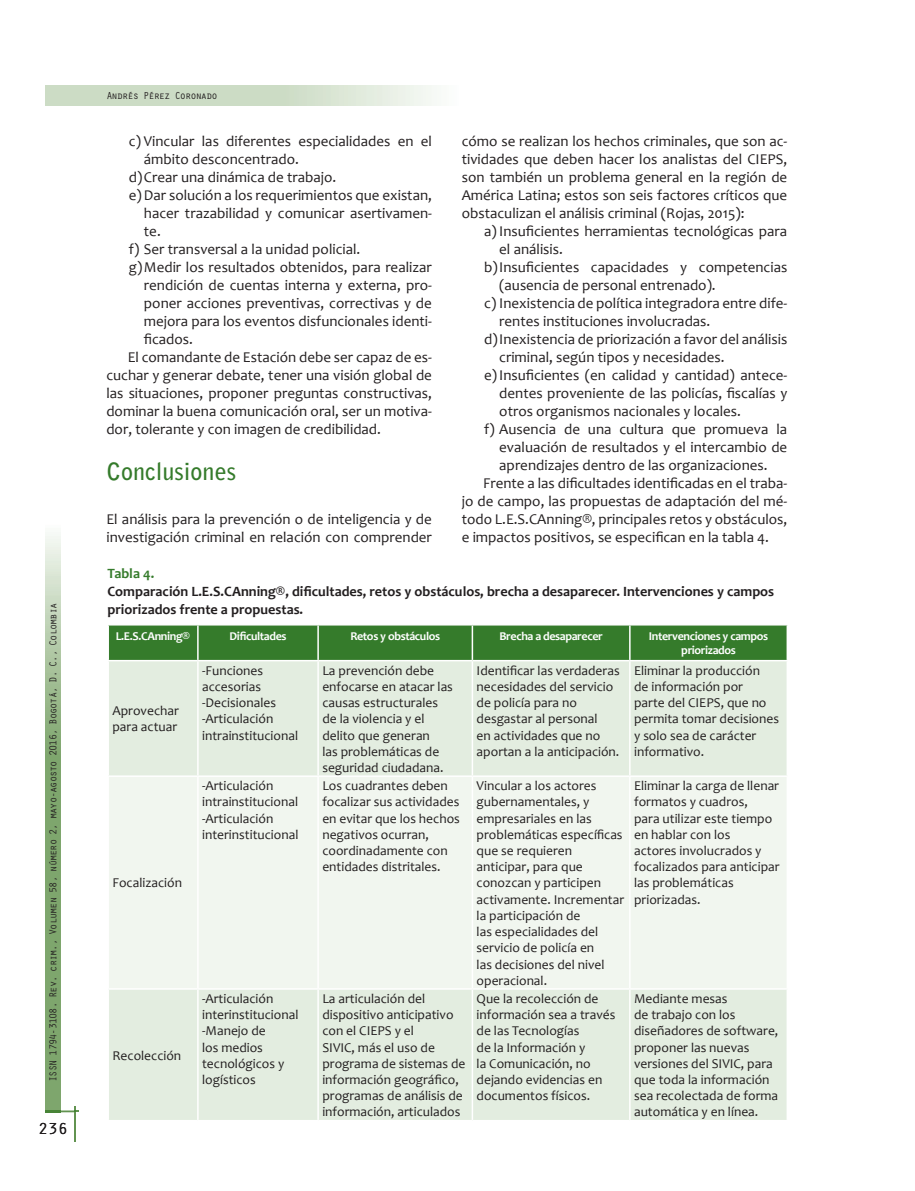
<style>
.page{position:relative;width:915px;height:1191px;background:#fff}
.page>*{position:absolute;margin:0;border:0;box-sizing:border-box;transform-origin:0 0}
.t1{font:700 24px "Bell Gothic Std";color:#357b2b}
.t2{font:16.5px "Orator Std";color:#231f20}
.t3{font:15px/18px "Candara";color:#231f20}
.t4{font:700 14.25px/18px "Candara";color:#231f20}
.t5{font:700 14.25px "Candara";color:#357b2b}
.t6{font:13.5px/16.2px "Candara";color:#231f20}
.t7{font:700 12px/14.4px "Candara";letter-spacing:-.03em;color:#fff;text-align:center}
.t8{font:10.5px "Orator Std";letter-spacing:-.1em;color:#231f20}
</style>
<div class="page">
<svg style="left:45px;top:536px;width:16px;height:570px;background:#93b485"></svg>
<svg style="left:45px;top:85px;width:387px;height:20px;background:#d3e1cd"></svg>
<svg style="left:45px;top:1106px;width:34px;height:35px"></svg>
<div style="left:109px;top:625px;width:677px;height:35px;background:#357b2b"></div>
<div style="left:109px;top:661px;width:677px;height:459px;background:#e3ede0"></div>
<div style="left:109px;top:777px;width:677px;height:211px;background:#f1f6ef"></div>
<hr style="left:197px;top:625px;width:1px;height:35px;background:#fff">
<hr style="left:317px;top:625px;width:2px;height:35px;background:#fff">
<hr style="left:471px;top:625px;width:2px;height:35px;background:#fff">
<hr style="left:629px;top:625px;width:1px;height:35px;background:#fff">
<hr style="left:197px;top:661px;width:1px;height:114px;background:#fff">
<hr style="left:317px;top:661px;width:2px;height:114px;background:#fff">
<hr style="left:471px;top:661px;width:2px;height:114px;background:#fff">
<hr style="left:629px;top:661px;width:1px;height:114px;background:#fff">
<hr style="left:107px;top:775px;width:91px;height:2px;background:#fff">
<hr style="left:198px;top:775px;width:120px;height:2px;background:#fff">
<hr style="left:197px;top:777px;width:1px;height:211px;background:#fff">
<hr style="left:318px;top:775px;width:154px;height:2px;background:#fff">
<hr style="left:317px;top:777px;width:2px;height:211px;background:#fff">
<hr style="left:472px;top:775px;width:157px;height:2px;background:#fff">
<hr style="left:471px;top:777px;width:2px;height:211px;background:#fff">
<hr style="left:629px;top:775px;width:158px;height:2px;background:#fff">
<hr style="left:629px;top:777px;width:1px;height:211px;background:#fff">
<hr style="left:107px;top:988px;width:91px;height:1px;background:#fff">
<hr style="left:198px;top:988px;width:120px;height:1px;background:#fff">
<hr style="left:197px;top:989px;width:1px;height:131px;background:#fff">
<hr style="left:318px;top:988px;width:154px;height:1px;background:#fff">
<hr style="left:317px;top:989px;width:2px;height:131px;background:#fff">
<hr style="left:472px;top:988px;width:157px;height:1px;background:#fff">
<hr style="left:471px;top:989px;width:2px;height:131px;background:#fff">
<hr style="left:629px;top:988px;width:158px;height:1px;background:#fff">
<hr style="left:629px;top:989px;width:1px;height:131px;background:#fff">
<p class="t8" style="left:45px;top:1081px;width:480px;rotate:-90deg">ISSN 1794-3108. Rev. crim., Volumen 58, número 2, mayo-agosto 2016, Bogotá, D. C., Colombia</p>
<p class="t2" style="left:38px;top:1116px;width:31px">236</p>
<p class="t8" style="left:106px;top:88px;width:113px">Andrés Pérez Coronado</p>
<p class="t3" style="left:129px;top:132px;width:304px">c) Vincular las diferentes especialidades en el</p>
<p class="t3" style="left:144px;top:150px;width:156px">ámbito desconcentrado.</p>
<p class="t3" style="left:129px;top:168px;width:209px">d) Crear una dinámica de trabajo.</p>
<p class="t3" style="left:129px;top:186px;width:304px">e) Dar solución a los requerimientos que existan,</p>
<p class="t3" style="left:144px;top:204px;width:289px">hacer trazabilidad y comunicar asertivamen-</p>
<p class="t3" style="left:144px;top:222px;width:18px">te.</p>
<p class="t3" style="left:129px;top:240px;width:233px">f) Ser transversal a la unidad policial.</p>
<p class="t3" style="left:129px;top:258px;width:304px">g) Medir los resultados obtenidos, para realizar</p>
<p class="t3" style="left:144px;top:276px;width:289px">rendición de cuentas interna y externa, pro-</p>
<p class="t3" style="left:144px;top:294px;width:289px">poner acciones preventivas, correctivas y de</p>
<p class="t3" style="left:144px;top:312px;width:289px">mejora para los eventos disfuncionales identi-</p>
<p class="t3" style="left:144px;top:330px;width:50px">ficados.</p>
<p class="t3" style="left:128px;top:348px;width:306px">El comandante de Estación debe ser capaz de es-</p>
<p class="t3" style="left:106px;top:366px;width:327px">cuchar y generar debate, tener una visión global de</p>
<p class="t3" style="left:106px;top:384px;width:327px">las situaciones, proponer preguntas constructivas,</p>
<p class="t3" style="left:106px;top:402px;width:327px">dominar la buena comunicación oral, ser un motiva-</p>
<p class="t3" style="left:106px;top:420px;width:276px">dor, tolerante y con imagen de credibilidad.</p>
<h1 class="t1" style="left:106px;top:456px;width:131px">Conclusiones</h1>
<p class="t3" style="left:106px;top:510px;width:327px">El análisis para la prevención o de inteligencia y de investigación criminal en relación con comprender</p>
<p class="t3" style="left:461px;top:132px;width:327px;text-align:justify">cómo se realizan los hechos criminales, que son ac&shy;tividades que deben hacer los analistas del CIEPS, son también un problema general en la región de América Latina; estos son seis factores críticos que obstaculizan el análisis criminal (Rojas, 2015):</p>
<p class="t3" style="left:484px;top:222px;width:304px">a) Insuficientes herramientas tecnológicas para</p>
<p class="t3" style="left:499px;top:240px;width:65px">el análisis.</p>
<p class="t3" style="left:484px;top:258px;width:304px">b) Insuficientes capacidades y competencias</p>
<p class="t3" style="left:499px;top:276px;width:218px">(ausencia de personal entrenado).</p>
<p class="t3" style="left:484px;top:294px;width:304px">c) Inexistencia de política integradora entre dife-</p>
<p class="t3" style="left:499px;top:312px;width:212px">rentes instituciones involucradas.</p>
<p class="t3" style="left:484px;top:330px;width:304px">d) Inexistencia de priorización a favor del análisis</p>
<p class="t3" style="left:499px;top:348px;width:227px">criminal, según tipos y necesidades.</p>
<p class="t3" style="left:484px;top:366px;width:304px">e) Insuficientes (en calidad y cantidad) antece-</p>
<p class="t3" style="left:499px;top:384px;width:289px">dentes proveniente de las policías, fiscalías y</p>
<p class="t3" style="left:499px;top:402px;width:243px">otros organismos nacionales y locales.</p>
<p class="t3" style="left:484px;top:420px;width:304px">f) Ausencia de una cultura que promueva la</p>
<p class="t3" style="left:499px;top:438px;width:289px">evaluación de resultados y el intercambio de</p>
<p class="t3" style="left:499px;top:456px;width:270px">aprendizajes dentro de las organizaciones.</p>
<p class="t3" style="left:483px;top:474px;width:306px">Frente a las dificultades identificadas en el traba-</p>
<p class="t3" style="left:461px;top:492px;width:327px">jo de campo, las propuestas de adaptación del mé-</p>
<p class="t3" style="left:461px;top:510px;width:327px">todo L.E.S.CAnning®, principales retos y obstáculos,</p>
<p class="t3" style="left:461px;top:528px;width:309px">e impactos positivos, se especifican en la tabla 4.</p>
<p class="t5" style="left:107px;top:564px;width:48px">Tabla 4.</p>
<p class="t4" style="left:107px;top:582px;width:668px">Comparación L.E.S.CAnning®, dificultades, retos y obstáculos, brecha a desaparecer. Intervenciones y campos priorizados frente a propuestas.</p>
<p class="t7" style="left:116px;top:628px;width:76px">L.E.S.CAnning®</p>
<p class="t7" style="left:229px;top:628px;width:59px">Dificultades</p>
<p class="t7" style="left:350px;top:628px;width:91px">Retos y obstáculos</p>
<p class="t7" style="left:499px;top:628px;width:105px">Brecha a desaparecer</p>
<p class="t7" style="left:648px;top:628px;width:121px">Intervenciones y campos priorizados</p>
<p class="t6" style="left:112px;top:702px;width:68px">Aprovechar para actuar</p>
<p class="t6" style="left:112px;top:875px;width:71px">Focalización</p>
<p class="t6" style="left:112px;top:1047px;width:70px">Recolección</p>
<p class="t6" style="left:202px;top:662px;width:97px">-Funciones accesorias -Decisionales -Articulación intrainstitucional</p>
<p class="t6" style="left:322px;top:662px;width:132px">La prevención debe enfocarse en atacar las causas estructurales de la violencia y el delito que generan<br>las problemáticas de seguridad ciudadana.</p>
<p class="t6" style="left:476px;top:662px;width:144px">Identificar las verdaderas necesidades del servicio de policía para no desgastar al personal<br>en actividades que no aportan a la anticipación.</p>
<p class="t6" style="left:634px;top:662px;width:146px">Eliminar la producción<br>de información por<br>parte del CIEPS, que no permita tomar decisiones y solo sea de carácter informativo.</p>
<p class="t6" style="left:202px;top:777px;width:98px">-Articulación intrainstitucional -Articulación interinstitucional</p>
<p class="t6" style="left:322px;top:777px;width:139px">Los cuadrantes deben focalizar sus actividades en evitar que los hechos negativos ocurran, coordinadamente con entidades distritales.</p>
<p class="t6" style="left:476px;top:777px;width:149px">Vincular a los actores gubernamentales, y empresariales en las problemáticas específicas que se requieren anticipar, para que conozcan y participen activamente. Incrementar la participación de<br>las especialidades del servicio de policía en<br>las decisiones del nivel operacional.</p>
<p class="t6" style="left:634px;top:777px;width:147px">Eliminar la carga de llenar formatos y cuadros,<br>para utilizar este tiempo en hablar con los<br>actores involucrados y focalizados para anticipar las problemáticas priorizadas.</p>
<p class="t6" style="left:202px;top:990px;width:98px">-Articulación interinstitucional -Manejo de<br>los medios tecnológicos y logísticos</p>
<p class="t6" style="left:322px;top:990px;width:145px">La articulación del dispositivo anticipativo con el CIEPS y el<br>SIVIC, más el uso de programa de sistemas de información geográfico, programas de análisis de información, articulados</p>
<p class="t6" style="left:476px;top:990px;width:140px">Que la recolección de información sea a través de las Tecnologías<br>de la Información y<br>la Comunicación, no dejando evidencias en documentos físicos.</p>
<p class="t6" style="left:634px;top:990px;width:146px">Mediante mesas<br>de trabajo con los diseñadores de software, proponer las nuevas versiones del SIVIC, para que toda la información sea recolectada de forma automática y en línea.</p>
</div>
